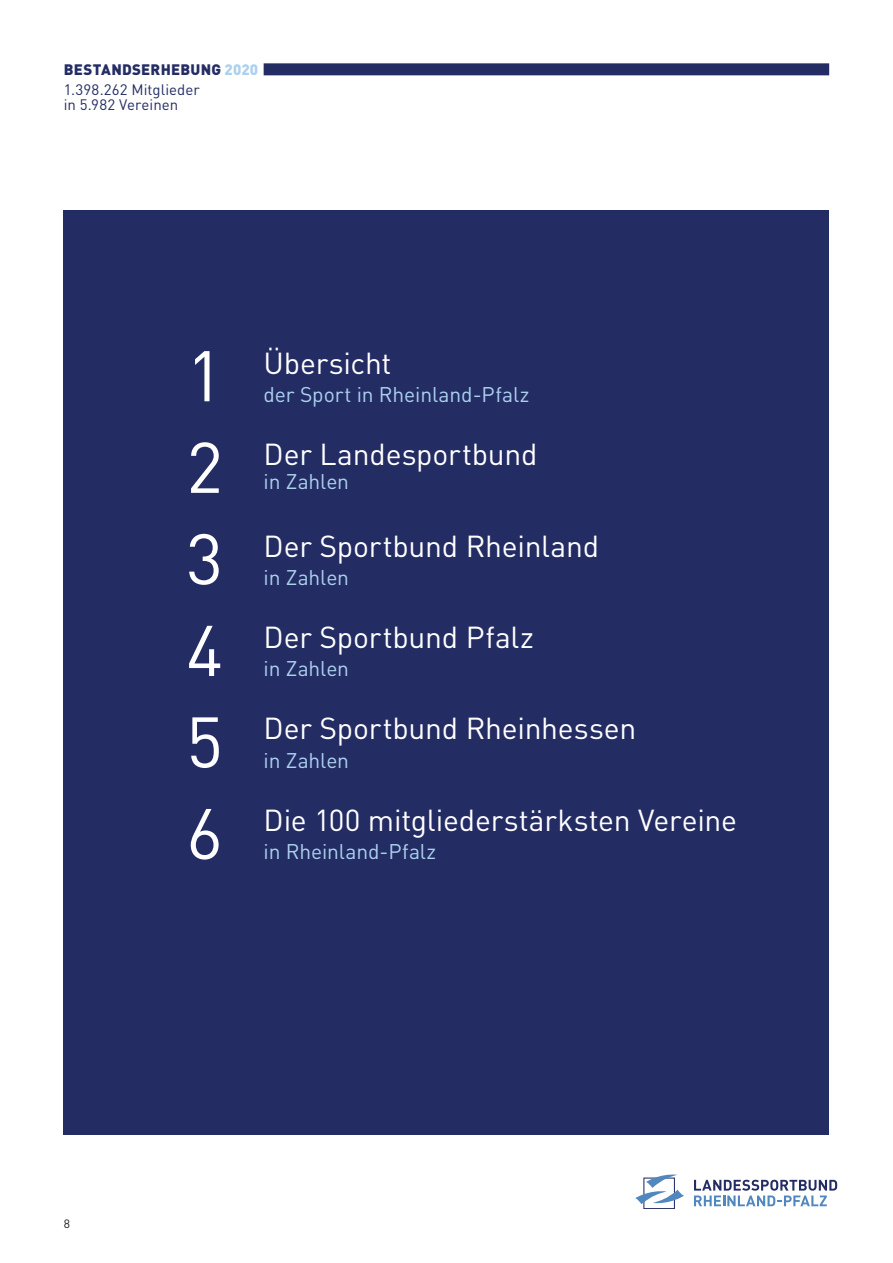
<style>
.page{position:relative;width:893px;height:1263px;background:#fff}
.page>*{position:absolute;margin:0;border:0;box-sizing:border-box;transform-origin:0 0}
.HEADLINE{font:70.5px "DINOT";color:#fff}
.HEADLINE-2{font:30px "DINOT";letter-spacing:-.005em;color:#fff}
.HEADLINE-3{font:21px "DINOT";letter-spacing:-.005em;color:#acd1ee}
.HEADLINE-4{font:21px "DINOT";letter-spacing:-.005em;color:#abd1ed}
.t1{font:15px/19.2px "DINOT";letter-spacing:.005em;color:#242c64}
.t2{font:12px "DINOT";color:#231f20}
.s1{font-weight:900}
.s2{font-weight:900;color:#acd1ee}
</style>
<div class="page">
<div style="left:264px;top:63px;width:565px;height:12px;background:#242c64"></div>
<svg style="left:694px;top:1180px;width:143px;height:26px"></svg>
<svg style="left:635px;top:1174px;width:49px;height:34px"></svg>
<div style="left:64px;top:210px;width:765px;height:925px;background:#242c64"></div>
<p class="t1" style="left:64px;top:59px;width:196px"><span class="s1">BESTANDSERHEBUNG</span> <span class="s2">2020<br></span>1.398.262 Mitglieder</p>
<p class="t1" style="left:64px;top:93px;width:116px">in 5.982 Vereinen</p>
<p class="HEADLINE" style="left:186px;top:322px;width:38px">1</p>
<p class="HEADLINE" style="left:186px;top:414px;width:38px">2</p>
<p class="HEADLINE" style="left:186px;top:505px;width:38px">3</p>
<p class="HEADLINE" style="left:186px;top:597px;width:38px">4</p>
<p class="HEADLINE" style="left:186px;top:688px;width:38px">5</p>
<p class="HEADLINE" style="left:186px;top:780px;width:38px">6</p>
<p class="HEADLINE-2" style="left:264px;top:340px;width:129px">Übersicht</p>
<p class="HEADLINE-3" style="left:264px;top:378px;width:267px">der Sport in Rheinland-Pfalz</p>
<p class="HEADLINE-2" style="left:264px;top:431px;width:275px">Der Landesportbund</p>
<p class="HEADLINE-3" style="left:264px;top:466px;width:87px">in Zahlen</p>
<p class="HEADLINE-2" style="left:264px;top:523px;width:337px">Der Sportbund Rheinland</p>
<p class="HEADLINE-3" style="left:264px;top:561px;width:87px">in Zahlen</p>
<p class="HEADLINE-2" style="left:264px;top:614px;width:272px">Der Sportbund Pfalz</p>
<p class="HEADLINE-3" style="left:264px;top:653px;width:87px">in Zahlen</p>
<p class="HEADLINE-2" style="left:264px;top:706px;width:374px">Der Sportbund Rheinhessen</p>
<p class="HEADLINE-3" style="left:264px;top:744px;width:87px">in Zahlen</p>
<p class="HEADLINE-2" style="left:264px;top:797px;width:475px">Die 100 mitgliederstärksten Vereine</p>
<p class="HEADLINE-4" style="left:264px;top:835px;width:174px">in Rheinland-Pfalz</p>
<p class="t2" style="left:64px;top:1214px;width:8px">8</p>
</div>
